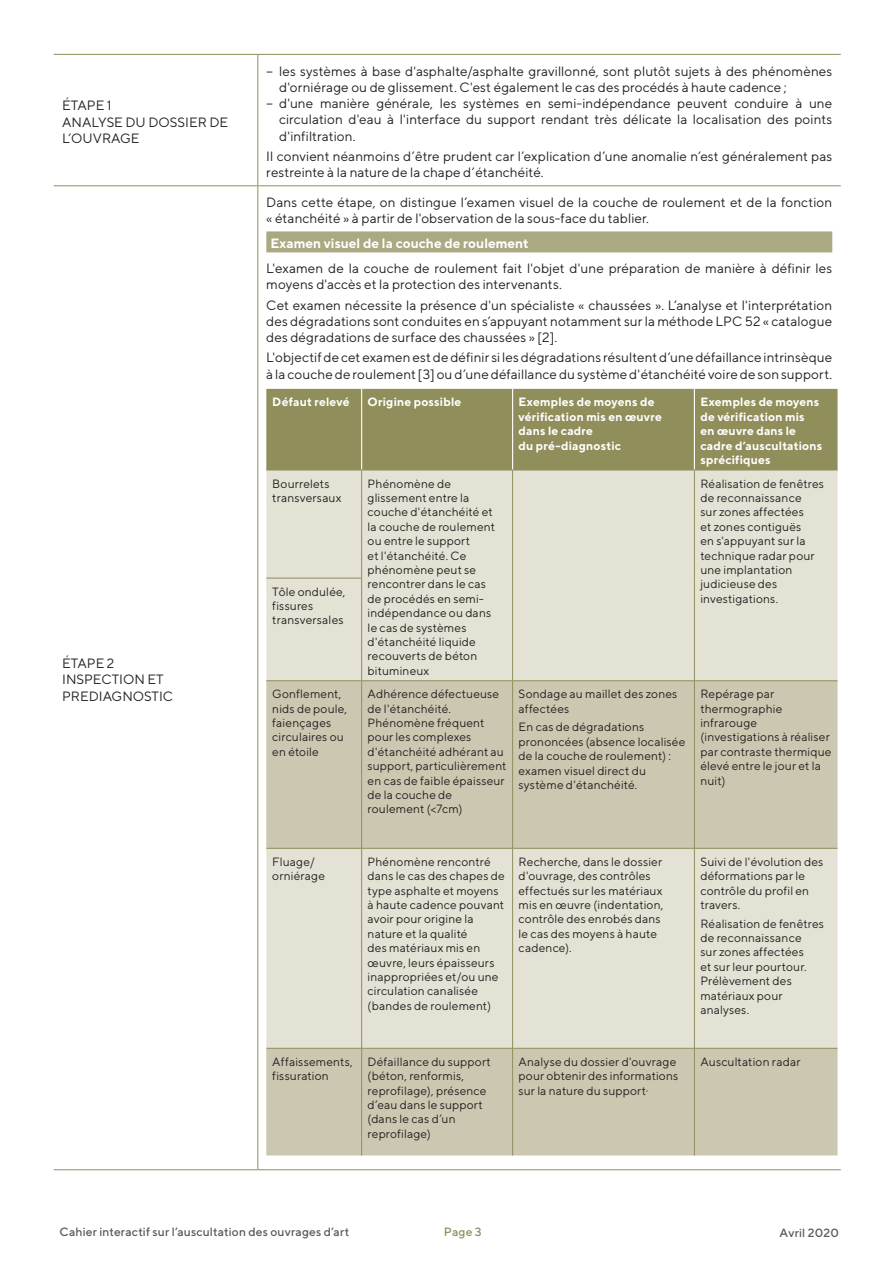
<style>
.page{position:relative;width:893px;height:1263px;background:#fff}
.page>*{position:absolute;margin:0;border:0;box-sizing:border-box;transform-origin:0 0}
.t1{font:13.5px/16.2px "TT Norms";letter-spacing:.005em;color:#231f20}
.t2{font:700 13.5px "TT Norms";color:#fff}
.t3{font:12px/14.4px "TT Norms";letter-spacing:.01em;color:#231f20}
.t4{font:700 12px/14.4px "TT Norms";letter-spacing:.015em;color:#fff}
.t5{font:500 12px "TT Norms";letter-spacing:.015em;color:#57585a}
.t6{font:500 12px "TT Norms";color:#908e5b}
</style>
<div class="page">
<hr style="left:54px;top:54px;width:204px;height:1px;background:#908e5b">
<hr style="left:258px;top:54px;width:583px;height:1px;background:#908e5b">
<hr style="left:257px;top:55px;width:1px;height:130px;background:#908e5b">
<hr style="left:54px;top:185px;width:204px;height:1px;background:#908e5b">
<hr style="left:258px;top:185px;width:583px;height:1px;background:#908e5b">
<hr style="left:257px;top:186px;width:1px;height:983px;background:#908e5b">
<hr style="left:54px;top:1169px;width:204px;height:1px;background:#908e5b">
<hr style="left:258px;top:1169px;width:583px;height:1px;background:#908e5b">
<div style="left:266px;top:231px;width:566px;height:21px;background:#aba982"></div>
<div style="left:266px;top:389px;width:571px;height:81px;background:#908e5b"></div>
<div style="left:266px;top:471px;width:571px;height:209px;background:#e4e2d4"></div>
<svg style="left:266px;top:681px;width:571px;height:474px;background:#d6d2bf"></svg>
<hr style="left:361px;top:470px;width:1px;height:108px;background:#908e5b">
<hr style="left:512px;top:470px;width:1px;height:108px;background:#908e5b">
<hr style="left:694px;top:470px;width:1px;height:108px;background:#908e5b">
<hr style="left:361px;top:578px;width:1px;height:102px;background:#908e5b">
<hr style="left:512px;top:578px;width:1px;height:102px;background:#908e5b">
<hr style="left:694px;top:578px;width:1px;height:102px;background:#908e5b">
<hr style="left:361px;top:681px;width:1px;height:167px;background:#908e5b">
<hr style="left:512px;top:681px;width:1px;height:167px;background:#908e5b">
<hr style="left:694px;top:681px;width:1px;height:167px;background:#908e5b">
<hr style="left:361px;top:848px;width:1px;height:200px;background:#908e5b">
<hr style="left:512px;top:848px;width:1px;height:200px;background:#908e5b">
<hr style="left:694px;top:848px;width:1px;height:200px;background:#908e5b">
<hr style="left:361px;top:389px;width:1px;height:81px;background:#fff">
<hr style="left:512px;top:389px;width:1px;height:81px;background:#fff">
<hr style="left:694px;top:389px;width:1px;height:81px;background:#fff">
<hr style="left:361px;top:1048px;width:1px;height:107px;background:#908e5b">
<hr style="left:512px;top:1048px;width:1px;height:107px;background:#908e5b">
<hr style="left:694px;top:1048px;width:1px;height:107px;background:#908e5b">
<hr style="left:266px;top:470px;width:96px;height:1px;background:#908e5b">
<hr style="left:362px;top:470px;width:151px;height:1px;background:#908e5b">
<hr style="left:513px;top:470px;width:181px;height:1px;background:#908e5b">
<hr style="left:694px;top:470px;width:143px;height:1px;background:#908e5b">
<hr style="left:266px;top:578px;width:95px;height:1px;background:#908e5b">
<hr style="left:266px;top:680px;width:96px;height:1px;background:#908e5b">
<hr style="left:362px;top:680px;width:151px;height:1px;background:#908e5b">
<hr style="left:513px;top:680px;width:181px;height:1px;background:#908e5b">
<hr style="left:694px;top:680px;width:143px;height:1px;background:#908e5b">
<hr style="left:266px;top:848px;width:96px;height:1px;background:#908e5b">
<hr style="left:362px;top:848px;width:151px;height:1px;background:#908e5b">
<hr style="left:513px;top:848px;width:181px;height:1px;background:#908e5b">
<hr style="left:694px;top:848px;width:143px;height:1px;background:#908e5b">
<hr style="left:266px;top:1048px;width:96px;height:1px;background:#908e5b">
<hr style="left:362px;top:1048px;width:151px;height:1px;background:#908e5b">
<hr style="left:513px;top:1048px;width:181px;height:1px;background:#908e5b">
<hr style="left:694px;top:1048px;width:143px;height:1px;background:#908e5b">
<p class="t1" style="left:62px;top:97px;width:167px">ÉTAPE 1<br>ANALYSE DU DOSSIER DE<br>L’OUVRAGE</p>
<p class="t1" style="left:62px;top:654px;width:112px">ÉTAPE 2<br>INSPECTION ET<br>PREDIAGNOSTIC</p>
<p class="t1" style="left:266px;top:63px;width:567px">− les systèmes à base d'asphalte/asphalte gravillonné, sont plutôt sujets à des phénomènes</p>
<p class="t1" style="left:279px;top:79px;width:509px">d'orniérage ou de glissement. C'est également le cas des procédés à haute cadence ;</p>
<p class="t1" style="left:266px;top:95px;width:567px">− d'une manière générale, les systèmes en semi-indépendance peuvent conduire à une</p>
<p class="t1" style="left:279px;top:111px;width:555px">circulation d'eau à l'interface du support rendant très délicate la localisation des points</p>
<p class="t1" style="left:279px;top:128px;width:78px">d'infiltration.</p>
<p class="t1" style="left:266px;top:148px;width:567px">Il convient néanmoins d’être prudent car l’explication d’une anomalie n’est généralement pas restreinte à la nature de la chape d’étanchéité.</p>
<p class="t1" style="left:266px;top:194px;width:567px">Dans cette étape, on distingue l’examen visuel de la couche de roulement et de la fonction « étanchéité » à partir de l'observation de la sous-face du tablier.</p>
<p class="t2" style="left:271px;top:235px;width:260px">Examen visuel de la couche de roulement</p>
<p class="t1" style="left:266px;top:260px;width:567px">L'examen de la couche de roulement fait l'objet d'une préparation de manière à définir les moyens d'accès et la protection des intervenants.</p>
<p class="t1" style="left:266px;top:296px;width:567px;text-align:justify">Cet examen nécessite la présence d'un spécialiste « chaussées ». L’analyse et l'interprétation des dégradations sont conduites en s’appuyant notamment sur la méthode LPC 52 « catalogue des dégradations de surface des chaussées » [2].</p>
<p class="t1" style="left:266px;top:349px;width:567px">L'objectif de cet examen est de définir si les dégradations résultent d’une défaillance intrinsèque à la couche de roulement [3] ou d’une défaillance du système d'étanchéité voire de son support.</p>
<p class="t4" style="left:272px;top:395px;width:79px">Défaut relevé</p>
<p class="t4" style="left:368px;top:395px;width:95px">Origine possible</p>
<p class="t4" style="left:519px;top:395px;width:145px">Exemples de moyens de vérification mis en œuvre dans le cadre<br>du pré-diagnostic</p>
<p class="t4" style="left:700px;top:395px;width:123px">Exemples de moyens de vérification mis<br>en œuvre dans le cadre d’auscultations sprécifiques</p>
<p class="t3" style="left:272px;top:476px;width:71px">Bourrelets transversaux</p>
<p class="t3" style="left:368px;top:476px;width:129px">Phénomène de glissement entre la couche d'étanchéité et la couche de roulement ou entre le support<br>et l'étanchéité. Ce phénomène peut se rencontrer dans le cas de procédés en semi&shy;indépendance ou dans le cas de systèmes d'étanchéité liquide recouverts de béton bitumineux</p>
<p class="t3" style="left:700px;top:476px;width:125px">Réalisation de fenêtres de reconnaissance<br>sur zones affectées<br>et zones contiguës<br>en s'appuyant sur la technique radar pour une implantation judicieuse des investigations.</p>
<p class="t3" style="left:272px;top:584px;width:75px">Tôle ondulée, fissures transversales</p>
<p class="t3" style="left:272px;top:687px;width:76px">Gonflement, nids de poule, faiençages circulaires ou en étoile</p>
<p class="t3" style="left:368px;top:687px;width:140px">Adhérence défectueuse de l'étanchéité.<br>Phénomène fréquent pour les complexes d'étanchéité adhérant au support, particulièrement en cas de faible épaisseur de la couche de roulement (&lt;7cm)</p>
<p class="t3" style="left:519px;top:687px;width:160px">Sondage au maillet des zones affectées</p>
<p class="t3" style="left:519px;top:720px;width:168px">En cas de dégradations prononcées (absence localisée de la couche de roulement) : examen visuel direct du système d'étanchéité.</p>
<p class="t3" style="left:700px;top:687px;width:133px">Repérage par thermographie infrarouge (investigations à réaliser par contraste thermique élevé entre le jour et la nuit)</p>
<p class="t3" style="left:272px;top:854px;width:54px">Fluage/ orniérage</p>
<p class="t3" style="left:368px;top:854px;width:139px">Phénomène rencontré dans le cas des chapes de type asphalte et moyens à haute cadence pouvant avoir pour origine la nature et la qualité<br>des matériaux mis en œuvre, leurs épaisseurs inappropriées et/ou une circulation canalisée (bandes de roulement)</p>
<p class="t3" style="left:519px;top:854px;width:146px">Recherche, dans le dossier d'ouvrage, des contrôles effectués sur les matériaux mis en œuvre (indentation, contrôle des enrobés dans le cas des moyens à haute cadence).</p>
<p class="t3" style="left:700px;top:854px;width:125px">Suivi de l'évolution des déformations par le contrôle du profil en travers.</p>
<p class="t3" style="left:700px;top:916px;width:125px">Réalisation de fenêtres de reconnaissance<br>sur zones affectées<br>et sur leur pourtour.<br>Prélèvement des matériaux pour analyses.</p>
<p class="t3" style="left:272px;top:1054px;width:82px">Affaissements, fissuration</p>
<p class="t3" style="left:368px;top:1054px;width:125px">Défaillance du support (béton, renformis, reprofilage), présence d’eau dans le support (dans le cas d’un reprofilage)</p>
<p class="t3" style="left:519px;top:1054px;width:161px">Analyse du dossier d'ouvrage pour obtenir des informations sur la nature du support<sup>,</sup></p>
<p class="t3" style="left:700px;top:1054px;width:102px">Auscultation radar</p>
<p class="t5" style="left:60px;top:1224px;width:291px">Cahier interactif sur l’auscultation des ouvrages d’art</p>
<p class="t6" style="left:444px;top:1224px;width:39px">Page 3</p>
<p class="t5" style="left:780px;top:1225px;width:61px">Avril 2020</p>
</div>
